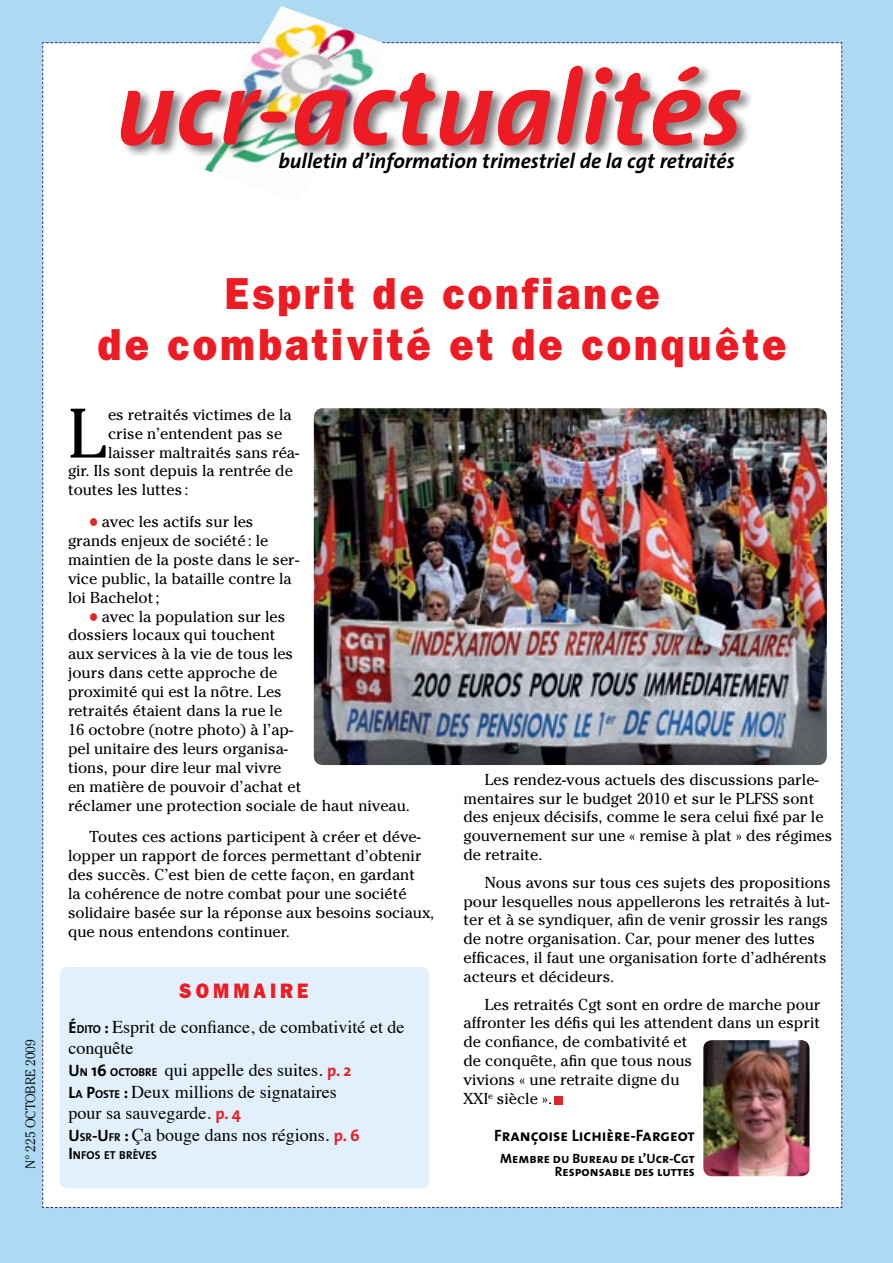
<style>
.page{position:relative;width:893px;height:1263px;background:#add9f3}
.page>*{position:absolute;margin:0;border:0;box-sizing:border-box;transform-origin:0 0}
.t1{font:69.45px "Cheltenham";color:#000}
.t2{font:800 45px/51px "Franklin Gothic";letter-spacing:.08em;color:#ed1c24;text-align:center;scale:.9 1}
.t3{font:italic 700 21px "The Sans";color:#000}
.t4{font:800 21px "Franklin Gothic";letter-spacing:.215em;color:#ed1c24;scale:.9 1}
.t5{font:18px/21.6px "Times";color:#000}
.t6{font:16.5px "The Sans Bold Caps";color:#000}
.t7{font:15.75px/18.9px "Cheltenham";color:#000}
.t8{font:13.5px/13.5px "The Sans Bold Caps";color:#000;text-align:right}
.t9{font:300 13.5px "Cheltenham";color:#000}
.t10{font:700 11.55px "The Sans";color:#000}
.s1{color:#df2729}
.s2{font-family:"The Sans";font-weight:700;font-size:16.5px}
.s3{font-family:"The Sans";font-weight:700;font-size:11.55px}
.s4{font-family:"The Sans";font-weight:700;font-size:16.5px;color:#ed1c24}
.s5{font-size:16.5px}
</style>
<div class="page">
<img style="left:268px;top:6px;width:112px;height:36px">
<img style="left:260px;top:29px;width:115px;height:13px">
<img style="left:42px;top:42px;width:800px;height:1166px">
<h3 class="t3" style="left:278px;top:143px;width:458px">bulletin d’information trimestriel de la cgt retraités</h3>
<p class="t9" style="left:23px;top:1169px;width:131px;rotate:-90deg">N° 225 Octobre 2009</p>
<h2 class="t2" style="left:98px;top:267px;width:766px">Esprit de confiance<br>de combativité et de conquête</h2>
<h1 class="t1" style="left:68px;top:393px;width:40px">L</h1>
<p class="t7" style="left:108px;top:405px;width:185px">es retraités victimes de la</p>
<p class="t7" style="left:108px;top:424px;width:176px">crise n’entendent pas se</p>
<p class="t7" style="left:108px;top:443px;width:193px">laisser maltraités sans réa-</p>
<p class="t7" style="left:68px;top:462px;width:226px">gir. Ils sont depuis la rentrée de</p>
<p class="t7" style="left:68px;top:480px;width:122px">toutes les luttes :</p>
<p class="t7" style="left:68px;top:512px;width:233px;text-indent:21px"><span class="s1">●</span> avec les actifs sur les grands enjeux de société: le maintien de la poste dans le ser&shy;vice public, la bataille contre la loi Bachelot;</p>
<p class="t7" style="left:68px;top:607px;width:344px;text-indent:21px"><span class="s1">●</span> avec la population sur les<br>dossiers locaux qui touchent<br>aux services à la vie de tous les<br>jours dans cette approche de<br>proximité qui est la nôtre. Les<br>retraités étaient dans la rue le<br>16 octobre (notre photo) à l’ap-<br>pel unitaire des leurs organisa-<br>tions, pour dire leur mal vivre<br>en matière de pouvoir d’achat et<br>réclamer une protection sociale de haut niveau.</p>
<p class="t7" style="left:68px;top:827px;width:368px;text-indent:21px">Toutes ces actions participent à créer et déve&shy;lopper un rapport de forces permettant d’obtenir des succès. C’est bien de cette façon, en gardant<br>la cohérence de notre combat pour une société solidaire basée sur la réponse aux besoins sociaux, que nous entendons continuer.</p>
<h3 class="t4" style="left:179px;top:979px;width:145px">SOMMAIRE</h3>
<p class="t5" style="left:69px;top:1014px;width:337px"><span class="s2">É</span><span class="s3">DITO</span> <span class="s2">:</span> Esprit de confiance, de combativité et de conquête<br><span class="s2">U</span><span class="s3">N</span> <span class="s2">16</span> <span class="s3">OCTOBRE</span> qui appelle des suites. <span class="s4">p. 2<br></span><span class="s2">L</span><span class="s3">A</span> <span class="s2">P</span><span class="s3">OSTE</span> <span class="s2">:</span> Deux millions de signataires<br>pour sa sauvegarde. <span class="s4">p. 4<br></span><span class="s2">U</span><span class="s3">SR</span><span class="s2">-U</span><span class="s3">FR</span> <span class="s2">:</span> Ça bouge dans nos régions. <span class="s4">p. 6</span></p>
<p class="t10" style="left:69px;top:1145px;width:90px"><span class="s5">I</span> NFOS ET BRÈVES</p>
<p class="t7" style="left:463px;top:770px;width:370px;text-indent:21px">Les rendez-vous actuels des discussions parle&shy;mentaires sur le budget 2010 et sur le PLFSS sont des enjeux décisifs, comme le sera celui fixé par le gouvernement sur une « remise à plat » des régimes de retraite.</p>
<p class="t7" style="left:463px;top:873px;width:369px;text-indent:21px">Nous avons sur tous ces sujets des propositions pour lesquelles nous appellerons les retraités à lut&shy;ter et à se syndiquer, afin de venir grossir les rangs de notre organisation. Car, pour mener des luttes efficaces, il faut une organisation forte d’adhérents acteurs et décideurs.</p>
<p class="t7" style="left:463px;top:995px;width:359px;text-indent:21px">Les retraités Cgt sont en ordre de marche pour affronter les défis qui les attendent dans un esprit de confiance, de combativité et<br>de conquête, afin que tous nous<br>vivions « une retraite digne du<br>XXI<sup>e</sup> siècle ».</p>
<p class="t6" style="left:494px;top:1121px;width:202px">Françoise Lichière-Fargeot</p>
<p class="t8" style="left:500px;top:1151px;width:196px">Membre du Bureau de l’Ucr-Cgt<br>Responsable des luttes</p>
</div>
